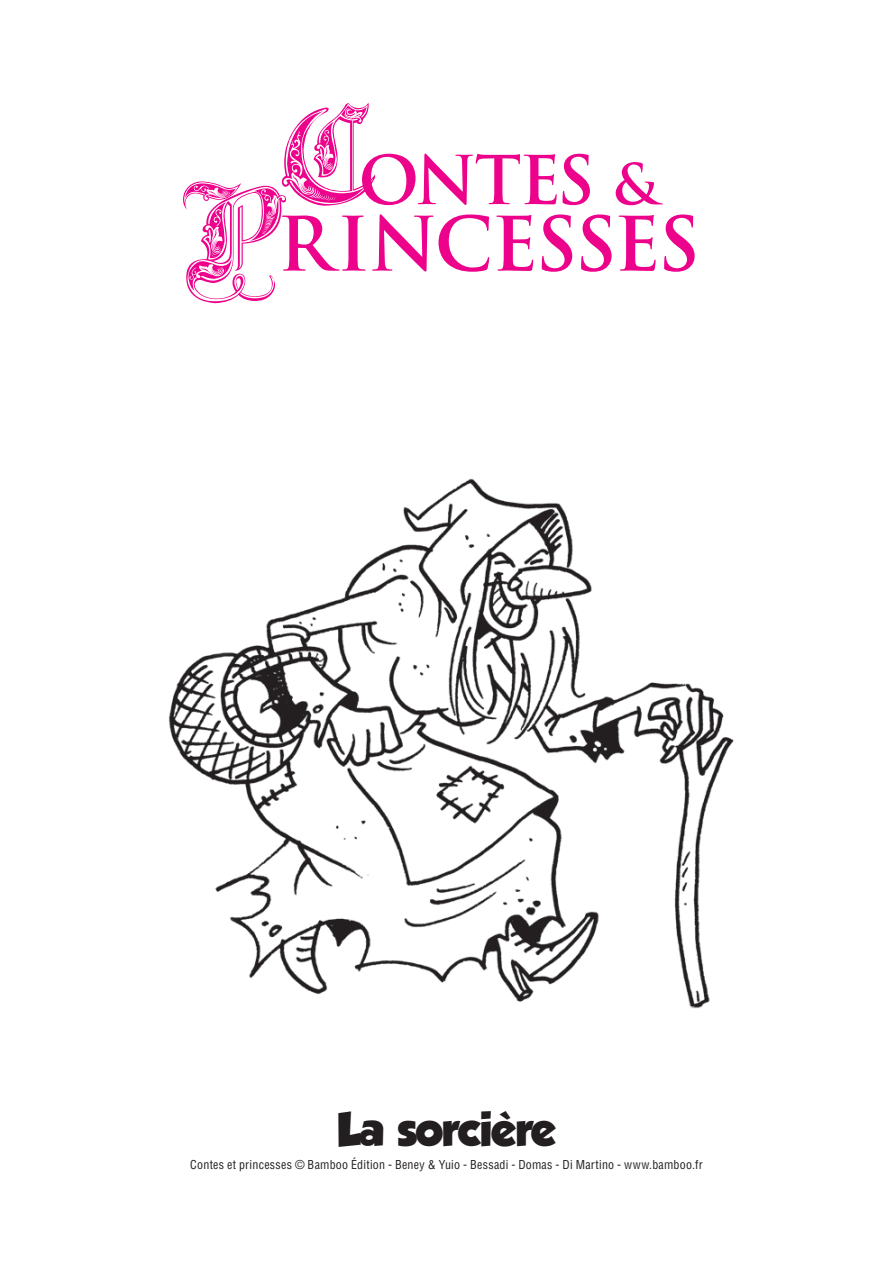
<style>
.page{position:relative;width:893px;height:1263px;background:#fff}
.page>*{position:absolute;margin:0;border:0;box-sizing:border-box;transform-origin:0 0}
.t1{font:700 73.05px "Trajan";letter-spacing:-.035em;color:#ed028c}
.t2{font:700 65.55px "Trajan";letter-spacing:-.045em;color:#ed028c}
.t3{font:700 55.05px "Trajan";color:#ed028c}
.t4{font:42px "GROBOLD";letter-spacing:-.015em;color:#231f20}
.t5{font:condensed 12px "Helvetica";letter-spacing:.02em;color:#231f20}
.s1{font-family:"Royal Initialen";font-weight:400;font-size:129.75px}
.s2{font-family:"Royal Initialen";font-weight:400;font-size:161.25px}
</style>
<div class="page">
<img style="left:168px;top:478px;width:566px;height:531px">
<h2 class="t2" style="left:282px;top:139px;width:314px"><span class="s1">c</span>ONTES</h2>
<h3 class="t3" style="left:612px;top:150px;width:47px">&amp;</h3>
<h1 class="t1" style="left:183px;top:199px;width:518px"><span class="s2">p</span>RINCESSES</h1>
<h3 class="t4" style="left:337px;top:1105px;width:220px">La sorcière</h3>
<p class="t5" style="left:190px;top:1157px;width:514px">Contes et princesses © Bamboo Édition - Beney &amp; Yuio - Bessadi - Domas - Di Martino - www.bamboo.fr</p>
</div>
